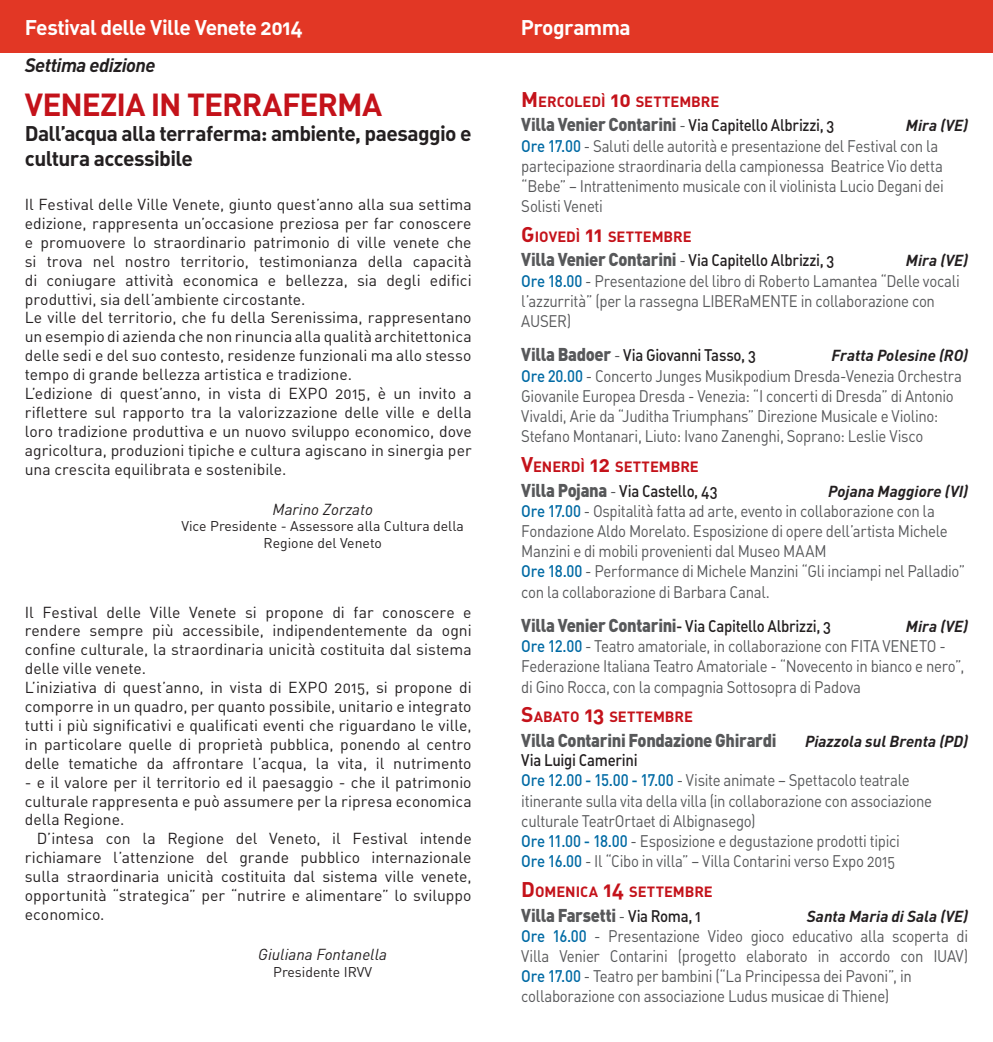
<style>
.page{position:relative;width:993px;height:1042px;background:#fff}
.page>*{position:absolute;margin:0;border:0;box-sizing:border-box;transform-origin:0 0}
.t1{font:700 31.5px "DIN";letter-spacing:-.03em;color:#c4121a}
.t2{font:21px/25.2px "DIN Bold Alternate";letter-spacing:-.03em;color:#231f20}
.t3{font:21px "DIN Bold Alternate";letter-spacing:-.03em;color:#fff}
.t4{font:italic 700 19.25px "DIN";letter-spacing:-.025em;color:#231f20}
.t5{font:900 18.38px "DIN";letter-spacing:-.02em;color:#57585a;scale:.9 1}
.t6{font:16.62px/20.1px "DIN Regular Alternate";letter-spacing:-.02em;color:#57585a;scale:.9 1}
.t7{font:16.62px "DIN Medium Alternate";letter-spacing:-.02em;color:#231f20;scale:.9 1}
.t8{font:15.75px/18.9px "DIN Regular Alternate";color:#231f20}
.t9{font:italic 700 15.75px "DIN";color:#231f20}
.t10{font:italic 15.75px "DIN";color:#231f20}
.t11{font:14.7px "DIN Bold Alternate";color:#c4121a}
.t12{font:14px/16.8px "DIN Regular Alternate";color:#231f20;text-align:center}
.s1{font-size:21px}
.s2{font-family:"DIN";font-weight:900;font-size:18.38px;color:#57585a}
.s3{font-family:"DIN Regular Alternate";color:#57585a}
.s4{font-family:"DIN";font-weight:500;color:#006aa4}
.s5{font-family:"DIN Regular Alternate";font-weight:400;font-size:16.62px}
.s6{font-family:"DIN Medium Alternate";font-weight:400;font-size:16.62px;color:#231f20}
</style>
<div class="page">
<div style="left:0;top:0;width:992px;height:53px;background:#e23725"></div>
<h2 class="t3" style="left:25px;top:13px;width:279px">Festival delle Ville Venete 2014</h2>
<p class="t4" style="left:25px;top:52px;width:132px">Settima edizione</p>
<h1 class="t1" style="left:25px;top:84px;width:359px">VENEZIA IN TERRAFERMA</h1>
<h2 class="t2" style="left:25px;top:120px;width:448px">Dall’acqua alla terraferma: ambiente, paesaggio e cultura accessibile</h2>
<p class="t8" style="left:25px;top:195px;width:448px">Il Festival delle Ville Venete, giunto quest’anno alla sua settima edizione, rappresenta un’occasione preziosa per far conoscere e promuovere lo straordinario patrimonio di ville venete che si trova nel nostro territorio, testimonianza della capacità di coniugare attività economica e bellezza, sia degli edifici produttivi, sia dell’ambiente circostante.<br>Le ville del territorio, che fu della Serenissima, rappresentano un esempio di azienda che non rinuncia alla qualità architettonica delle sedi e del suo contesto, residenze funzionali ma allo stesso tempo di grande bellezza artistica e tradizione.<br>L’edizione di quest’anno, in vista di EXPO 2015, è un invito a riflettere sul rapporto tra la valorizzazione delle ville e della loro tradizione produttiva e un nuovo sviluppo economico, dove agricoltura, produzioni tipiche e cultura agiscano in sinergia per una crescita equilibrata e sostenibile.</p>
<p class="t10" style="left:272px;top:499px;width:102px">Marino Zorzato</p>
<p class="t12" style="left:181px;top:518px;width:284px">Vice Presidente - Assessore alla Cultura della<br>Regione del Veneto</p>
<p class="t8" style="left:25px;top:602px;width:448px">Il Festival delle Ville Venete si propone di far conoscere e rendere sempre più accessibile, indipendentemente da ogni confine culturale, la straordinaria unicità costituita dal sistema delle ville venete.<br>L’iniziativa di quest’anno, in vista di EXPO 2015, si propone di comporre in un quadro, per quanto possibile, unitario e integrato tutti i più significativi e qualificati eventi che riguardano le ville, in particolare quelle di proprietà pubblica, ponendo al centro delle tematiche da affrontare l’acqua, la vita, il nutrimento</p>
<p class="t8" style="left:25px;top:772px;width:448px;text-align:justify">- e il valore per il territorio ed il paesaggio - che il patrimonio culturale rappresenta e può assumere per la ripresa economica della Regione.</p>
<p class="t8" style="left:25px;top:829px;width:448px;text-align:justify;text-indent:12px">D’intesa con la Regione del Veneto, il Festival intende richiamare l’attenzione del grande pubblico internazionale sulla straordinaria unicità costituita dal sistema ville venete, opportunità “strategica” per “nutrire e alimentare” lo sviluppo economico.</p>
<p class="t10" style="left:258px;top:944px;width:130px">Giuliana Fontanella</p>
<p class="t12" style="left:273px;top:963px;width:100px">Presidente IRVV</p>
<h2 class="t3" style="left:520px;top:13px;width:111px">Programma</h2>
<p class="t11" style="left:521px;top:92px;width:199px"><span class="s1">M</span>ERCOLEDÌ <span class="s1">10</span> SETTEM BRE</p>
<p class="t7" style="left:521px;top:115px;width:349px"><span class="s2">Villa Venier Contarini</span> <span class="s3">-</span> Via Capitello Albrizzi, 3</p>
<p class="t9" style="left:905px;top:115px;width:64px">Mira (VE)</p>
<p class="t6" style="left:521px;top:135px;width:471px"><span class="s4">Ore 17.00</span> - Saluti delle autorità e presentazione del Festival con la partecipazione straordinaria della campionessa Beatrice Vio detta “Bebe” – Intrattenimento musicale con il violinista Lucio Degani dei Solisti Veneti</p>
<p class="t11" style="left:521px;top:227px;width:172px"><span class="s1">G</span>IOVEDÌ <span class="s1">11</span> SETTEM BRE</p>
<p class="t7" style="left:521px;top:250px;width:349px"><span class="s2">Villa Venier Contarini</span> <span class="s3">-</span> Via Capitello Albrizzi, 3</p>
<p class="t9" style="left:905px;top:251px;width:64px">Mira (VE)</p>
<p class="t6" style="left:521px;top:270px;width:488px"><span class="s4">Ore 18.00</span> - Presentazione del libro di Roberto Lamantea “Delle vocali l’azzurrità” (per la rassegna LIBERaMENTE in collaborazione con<br>AUSER)</p>
<p class="t7" style="left:521px;top:345px;width:262px"><span class="s2">Villa Badoer</span> <span class="s3">-</span> Via Giovanni Tasso, 3</p>
<p class="t9" style="left:831px;top:346px;width:138px">Fratta Polesine (RO)</p>
<p class="t6" style="left:521px;top:365px;width:491px"><span class="s4">Ore 20.00</span> - Concerto Junges Musikpodium Dresda-Venezia Orchestra Giovanile Europea Dresda - Venezia: “I concerti di Dresda” di Antonio Vivaldi, Arie da “Juditha Triumphans” Direzione Musicale e Violino:<br>Stefano Montanari, Liuto: Ivano Zanenghi, Soprano: Leslie Visco</p>
<p class="t11" style="left:521px;top:457px;width:179px"><span class="s1">V</span>ENERDÌ <span class="s1">12</span> SETTEM BRE</p>
<p class="t7" style="left:521px;top:480px;width:219px"><span class="s2">Villa Pojana</span> <span class="s3">-</span> Via Castello, 43</p>
<p class="t9" style="left:827px;top:481px;width:141px">Pojana Maggiore (VI)</p>
<p class="t6" style="left:521px;top:500px;width:494px"><span class="s4">Ore 17.00</span> - Ospitalità fatta ad arte, evento in collaborazione con la Fondazione Aldo Morelato. Esposizione di opere dell’artista Michele Manzini e di mobili provenienti dal Museo MAAM<br><span class="s4">Ore 18.00</span> - Performance di Michele Manzini “Gli inciampi nel Palladio” con la collaborazione di Barbara Canal.</p>
<p class="t7" style="left:521px;top:615px;width:345px"><span class="s2">Villa Venier Contarini</span>- Via Capitello Albrizzi, 3</p>
<p class="t9" style="left:905px;top:616px;width:64px">Mira (VE)</p>
<p class="t6" style="left:521px;top:636px;width:493px"><span class="s4">Ore 12.00</span> - Teatro amatoriale, in collaborazione con FITA VENETO -<br>Federazione Italiana Teatro Amatoriale - “Novecento in bianco e nero”, di Gino Rocca, con la compagnia Sottosopra di Padova</p>
<p class="t11" style="left:521px;top:707px;width:173px"><span class="s1">S</span>ABATO <span class="s1">13</span> SETTEM BRE</p>
<p class="t5" style="left:521px;top:728px;width:285px">Villa Contarini Fondazione Ghirardi</p>
<p class="t9" style="left:804px;top:731px;width:164px">Piazzola sul Brenta (PD)</p>
<p class="t7" style="left:521px;top:749px;width:131px">Via Luigi Camerini</p>
<p class="t6" style="left:521px;top:770px;width:458px"><span class="s4">Ore 12.00 - 15.00 - 17.00</span> - Visite animate – Spettacolo teatrale itinerante sulla vita della villa (in collaborazione con associazione culturale TeatrOrtaet di Albignasego)<br><span class="s4">Ore 11.00 - 18.00</span> - Esposizione e degustazione prodotti tipici<br><span class="s4">Ore 16.00</span> - Il “Cibo in villa” – Villa Contarini verso Expo 2015</p>
<p class="t11" style="left:521px;top:882px;width:193px"><span class="s1">D</span>OM ENICA <span class="s1">14</span> SETTEM BRE</p>
<p class="t5" style="left:521px;top:902px;width:201px">Villa Farsetti <span class="s5">-</span> <span class="s6">Via Roma, 1</span></p>
<p class="t9" style="left:806px;top:905px;width:163px">Santa Maria di Sala (VE)</p>
<p class="t6" style="left:521px;top:925px;width:498px"><span class="s4">Ore 16.00</span> - Presentazione Video gioco educativo alla scoperta di Villa Venier Contarini (progetto elaborato in accordo con IUAV)<br><span class="s4">Ore 17.00</span> - Teatro per bambini (“La Principessa dei Pavoni”, in collaborazione con associazione Ludus musicae di Thiene)</p>
</div>
